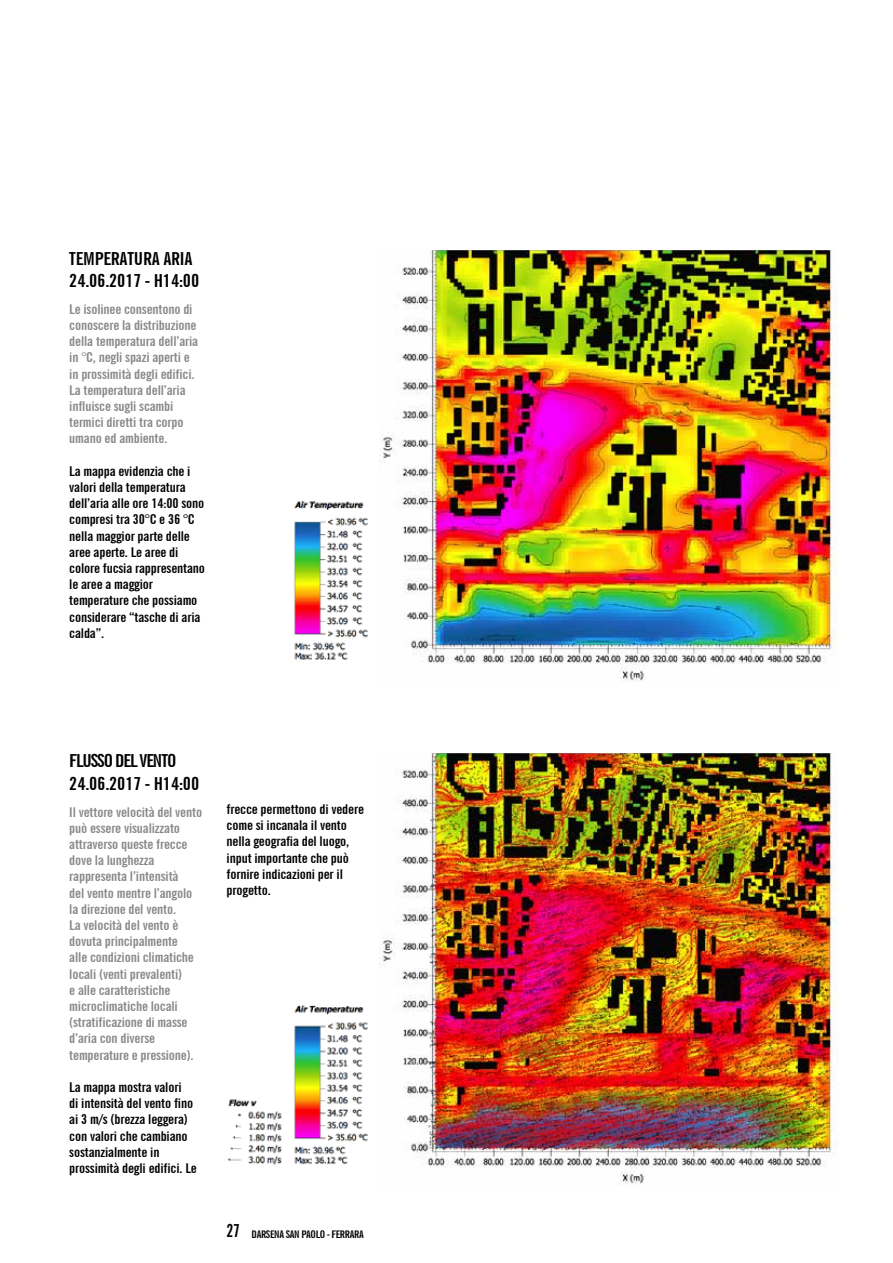
<style>
.page{position:relative;width:893px;height:1263px;background:#fff}
.page>*{position:absolute;margin:0;border:0;box-sizing:border-box;transform-origin:0 0}
.t1{font:700 extra-condensed 18px/22.5px "News Gothic BT";letter-spacing:-.01em;color:#000;scale:1.15 1}
.t2{font:700 extra-condensed 18px/22.5px "News Gothic BT";letter-spacing:-.05em;color:#000;scale:1.15 1}
.t3{font:700 extra-condensed 13.5px/16.2px "News Gothic BT";letter-spacing:-.01em;color:#87888a;scale:1.15 1}
.t4{font:700 extra-condensed 13.5px/16.2px "News Gothic BT";letter-spacing:-.01em;color:#000;scale:1.15 1}
.t5{font:700 extra-condensed 10.5px "News Gothic BT";letter-spacing:-.025em;color:#000;scale:1.15 1}
.s1{font-size:18px}
</style>
<div class="page">
<img style="left:380px;top:251px;width:459px;height:431px">
<img style="left:294px;top:500px;width:74px;height:160px">
<img style="left:380px;top:754px;width:459px;height:431px">
<img style="left:294px;top:1005px;width:74px;height:160px">
<img style="left:228px;top:1099px;width:54px;height:66px">
<h1 class="t1" style="left:69px;top:247px;width:114px">TEMPERATURA ARIA<br>24.06.2017 - H14:00</h1>
<p class="t3" style="left:69px;top:301px;width:114px">Le isolinee consentono di conoscere la distribuzione della temperatura dell’aria in °C, negli spazi aperti e in prossimità degli edifici.<br>La temperatura dell’aria influisce sugli scambi termici diretti tra corpo umano ed ambiente.</p>
<p class="t4" style="left:69px;top:463px;width:119px">La mappa evidenzia che i valori della temperatura dell’aria alle ore 14:00 sono compresi tra 30°C e 36 °C nella maggior parte delle aree aperte. Le aree di colore fucsia rappresentano le aree a maggior temperature che possiamo considerare “tasche di aria calda”.</p>
<h1 class="t2" style="left:69px;top:750px;width:114px">FLUSSO DEL VENTO<br>24.06.2017 - H14:00</h1>
<p class="t3" style="left:69px;top:803px;width:117px">Il vettore velocità del vento può essere visualizzato attraverso queste frecce dove la lunghezza rappresenta l’intensità<br>del vento mentre l’angolo la direzione del vento.<br>La velocità del vento è dovuta principalmente<br>alle condizioni climatiche locali (venti prevalenti)<br>e alle caratteristiche microclimatiche locali (stratificazione di masse d’aria con diverse temperature e pressione).</p>
<p class="t4" style="left:69px;top:1079px;width:112px">La mappa mostra valori<br>di intensità del vento fino ai 3 m/s (brezza leggera) con valori che cambiano sostanzialmente in prossimità degli edifici. Le</p>
<p class="t4" style="left:227px;top:801px;width:121px">frecce permettono di vedere come si incanala il vento nella geografia del luogo, input importante che può fornire indicazioni per il progetto.</p>
<p class="t5" style="left:227px;top:1228px;width:121px"><span class="s1">27</span> DARSENA SAN PAOLO - FERRARA</p>
</div>
